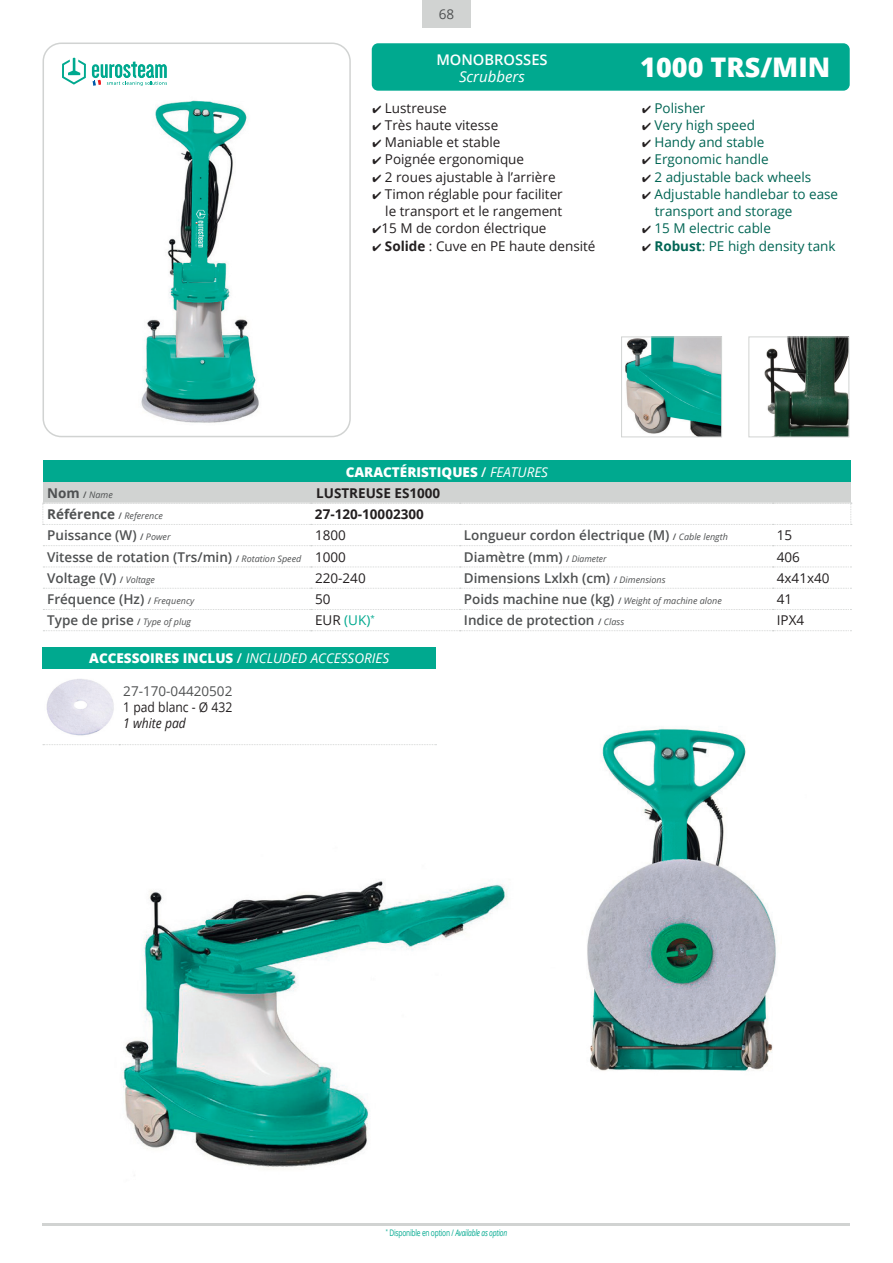
<style>
.page{position:relative;width:893px;height:1263px;background:#fff}
.page>*{position:absolute;margin:0;border:0;box-sizing:border-box;transform-origin:0 0}
.t1{font:800 27px "Open Sans";color:#fff}
.t2{font:italic 15px "Open Sans";color:#fff}
.t3{font:600 14.7px "Open Sans";color:#fff}
.t4{font:600 13.5px "Open Sans";color:#4f5152}
.t5{font:13.5px/17.2px "Open Sans";color:#231f20;text-align:right}
.t6{font:13.5px/17.2px "Open Sans";color:#006554}
.t7{font:italic 13.5px "Open Sans";color:#fff}
.t8{font:700 13.5px "Open Sans";color:#231f20}
.t9{font:800 13.5px "Open Sans";color:#fff}
.t10{font:700 13.5px "Open Sans";color:#4f5152}
.t11{font:13.5px "Open Sans";color:#4f5152}
.t12{font:13.5px "Open Sans";color:#231f20;scale:.9 1}
.t13{font:italic 13.5px "Open Sans";color:#231f20;scale:.9 1}
.t14{font:13.5px "Open Sans";color:#00a98f}
.t15{font:italic 9px "Open Sans";color:#4f5152}
.t16{font:9px "Open Sans";letter-spacing:-.03em;color:#00a98f;scale:.74 1}
.s1{font-weight:700}
.s2{color:#231f20}
.s3{font-weight:600}
.s4{font-weight:400;font-style:italic}
.s5{font-weight:700;font-style:normal;font-size:13.5px}
.s6{font-weight:600;font-style:normal}
.s7{font-weight:600;font-size:9px}
.s8{font-weight:400;font-style:italic;font-size:9px}
.s9{font-size:9px}
.s10{font-weight:400;color:#231f20}
.s11{font-weight:600;font-style:normal;font-size:13.5px}
.s12{font-weight:800;font-style:normal}
.s13{font-style:italic}
</style>
<div class="page">
<div style="left:372px;top:43px;width:478px;height:48px;background:#00a98f;border-radius:6px"></div>
<svg style="left:43px;top:43px;width:308px;height:394px"></svg>
<hr style="left:43px;top:1224px;width:807px;height:2px;background:#d1d3d2">
<div style="left:422px;top:0;width:49px;height:27px;background:#d1d3d2"></div>
<svg style="left:62px;top:58px;width:24px;height:27px"></svg>
<img style="left:101px;top:59px;width:197px;height:369px">
<svg style="left:92px;top:62px;width:75px;height:24px"></svg>
<img style="left:138px;top:64px;width:29px;height:14px">
<img style="left:101px;top:64px;width:30px;height:14px">
<img style="left:131px;top:62px;width:6px;height:16px">
<img style="left:625px;top:338px;width:95px;height:97px">
<div style="left:621px;top:336px;width:101px;height:101px;border:1px solid #d1d3d2"></div>
<img style="left:764px;top:338px;width:83px;height:97px">
<div style="left:748px;top:336px;width:101px;height:101px;border:1px solid #d1d3d2"></div>
<div style="left:43px;top:461px;width:808px;height:21px;background:#00a98f"></div>
<div style="left:43px;top:482px;width:808px;height:21px;background:#d1d3d2"></div>
<svg style="left:43px;top:545px;width:808px;height:1px"></svg>
<svg style="left:43px;top:567px;width:808px;height:1px"></svg>
<svg style="left:43px;top:588px;width:808px;height:1px"></svg>
<svg style="left:43px;top:609px;width:808px;height:1px"></svg>
<svg style="left:43px;top:630px;width:808px;height:1px"></svg>
<svg style="left:43px;top:503px;width:809px;height:22px"></svg>
<div style="left:43px;top:647px;width:393px;height:21px;background:#00a98f"></div>
<svg style="left:43px;top:744px;width:393px;height:1px"></svg>
<img style="left:46px;top:679px;width:68px;height:57px">
<img style="left:123px;top:881px;width:385px;height:287px">
<img style="left:587px;top:728px;width:189px;height:343px">
<p class="t11" style="left:439px;top:5px;width:17px">68</p>
<p class="t3" style="left:436px;top:49px;width:113px">MONOBROSSES</p>
<p class="t2" style="left:459px;top:66px;width:67px">Scrubbers</p>
<p class="t5" style="left:372px;top:99px;width:76px">✔ Lustreuse</p>
<p class="t5" style="left:372px;top:116px;width:127px">✔ Très haute vitesse</p>
<p class="t5" style="left:372px;top:133px;width:129px">✔ Maniable et stable</p>
<p class="t5" style="left:372px;top:151px;width:153px">✔ Poignée ergonomique</p>
<p class="t5" style="left:372px;top:168px;width:185px">✔ 2 roues ajustable à l’arrière</p>
<p class="t5" style="left:372px;top:185px;width:192px">✔ Timon réglable pour faciliter le transport et le rangement</p>
<p class="t5" style="left:372px;top:220px;width:176px">✔15 M de cordon électrique</p>
<p class="t5" style="left:372px;top:237px;width:224px">✔ <span class="s1">Solide</span> : Cuve en PE haute densité</p>
<h1 class="t1" style="left:640px;top:47px;width:192px">1000 TRS/MIN</h1>
<p class="t6" style="left:642px;top:99px;width:65px"><span class="s2">✔</span> Polisher</p>
<p class="t6" style="left:642px;top:116px;width:114px"><span class="s2">✔</span> Very high speed</p>
<p class="t6" style="left:642px;top:133px;width:124px"><span class="s2">✔</span> Handy and stable</p>
<p class="t6" style="left:642px;top:151px;width:128px"><span class="s2">✔</span> Ergonomic handle</p>
<p class="t6" style="left:642px;top:168px;width:171px"><span class="s2">✔</span> 2 adjustable back wheels</p>
<p class="t6" style="left:655px;top:185px;width:185px;text-indent:-13px"><span class="s2">✔</span> Adjustable handlebar to ease transport and storage</p>
<p class="t6" style="left:642px;top:220px;width:130px"><span class="s2">✔</span> 15 M electric cable</p>
<p class="t6" style="left:642px;top:237px;width:195px"><span class="s2">✔</span> <span class="s1">Robust</span>: PE high density tank</p>
<p class="t9" style="left:346px;top:461px;width:204px">CARACTÉRISTIQUES <span class="s3">/</span> <span class="s4">FEATURES</span></p>
<p class="t15" style="left:47px;top:488px;width:67px"><span class="s5">Nom</span> <span class="s6">/</span> Name</p>
<p class="t8" style="left:316px;top:483px;width:126px">LUSTREUSE ES1000</p>
<p class="t10" style="left:47px;top:505px;width:117px">Référence <span class="s7">/</span> <span class="s8">Reference</span></p>
<p class="t8" style="left:315px;top:505px;width:110px">27-120-10002300</p>
<p class="t4" style="left:47px;top:526px;width:125px">Puissance (W) <span class="s9">/</span> <span class="s8">Power</span></p>
<p class="t5" style="left:315px;top:527px;width:32px">1800</p>
<p class="t4" style="left:464px;top:526px;width:266px">Longueur cordon électrique (M) <span class="s9">/</span> <span class="s8">Cable length</span></p>
<p class="t5" style="left:777px;top:527px;width:17px">15</p>
<p class="t4" style="left:47px;top:547px;width:300px">Vitesse de rotation (Trs/min) <span class="s9">/</span> <span class="s8">Rotation Speed</span> <span class="s10">1000</span></p>
<p class="t4" style="left:464px;top:547px;width:144px">Diamètre (mm) <span class="s9">/</span> <span class="s8">Diameter</span></p>
<p class="t5" style="left:777px;top:548px;width:25px">406</p>
<p class="t4" style="left:47px;top:569px;width:109px">Voltage (V) <span class="s9">/</span> <span class="s8">Voltage</span></p>
<p class="t5" style="left:315px;top:569px;width:52px">220-240</p>
<p class="t4" style="left:464px;top:569px;width:203px">Dimensions Lxlxh (cm) <span class="s9">/</span> <span class="s8">Dimensions</span></p>
<p class="t5" style="left:777px;top:569px;width:54px">4x41x40</p>
<p class="t4" style="left:47px;top:590px;width:149px">Fréquence (Hz) <span class="s9">/</span> <span class="s8">Frequency</span></p>
<p class="t5" style="left:315px;top:590px;width:17px">50</p>
<p class="t15" style="left:464px;top:595px;width:260px"><span class="s11">Poids machine nue (kg)</span> <span class="s6">/</span> Weight of machine alone</p>
<p class="t5" style="left:777px;top:590px;width:17px">41</p>
<p class="t4" style="left:47px;top:611px;width:145px">Type de prise <span class="s9">/</span> <span class="s8">Type of plug</span></p>
<p class="t14" style="left:315px;top:611px;width:61px"><span class="s2">EUR</span> (UK)<sup>*</sup></p>
<p class="t4" style="left:464px;top:611px;width:162px">Indice de protection <span class="s9">/</span> <span class="s8">Class</span></p>
<p class="t5" style="left:777px;top:612px;width:29px">IPX4</p>
<p class="t7" style="left:89px;top:649px;width:301px"><span class="s12">ACCESSOIRES INCLUS</span> <span class="s6">/</span> INCLUDED ACCESSORIES</p>
<p class="t11" style="left:123px;top:681px;width:111px">27-170-04420502</p>
<p class="t12" style="left:123px;top:698px;width:123px">1 pad blanc - Ø 432</p>
<p class="t13" style="left:123px;top:714px;width:71px">1 white pad</p>
<p class="t16" style="left:386px;top:1226px;width:166px"><sup>*</sup> Disponible en option / <span class="s13">Available as option</span></p>
</div>
